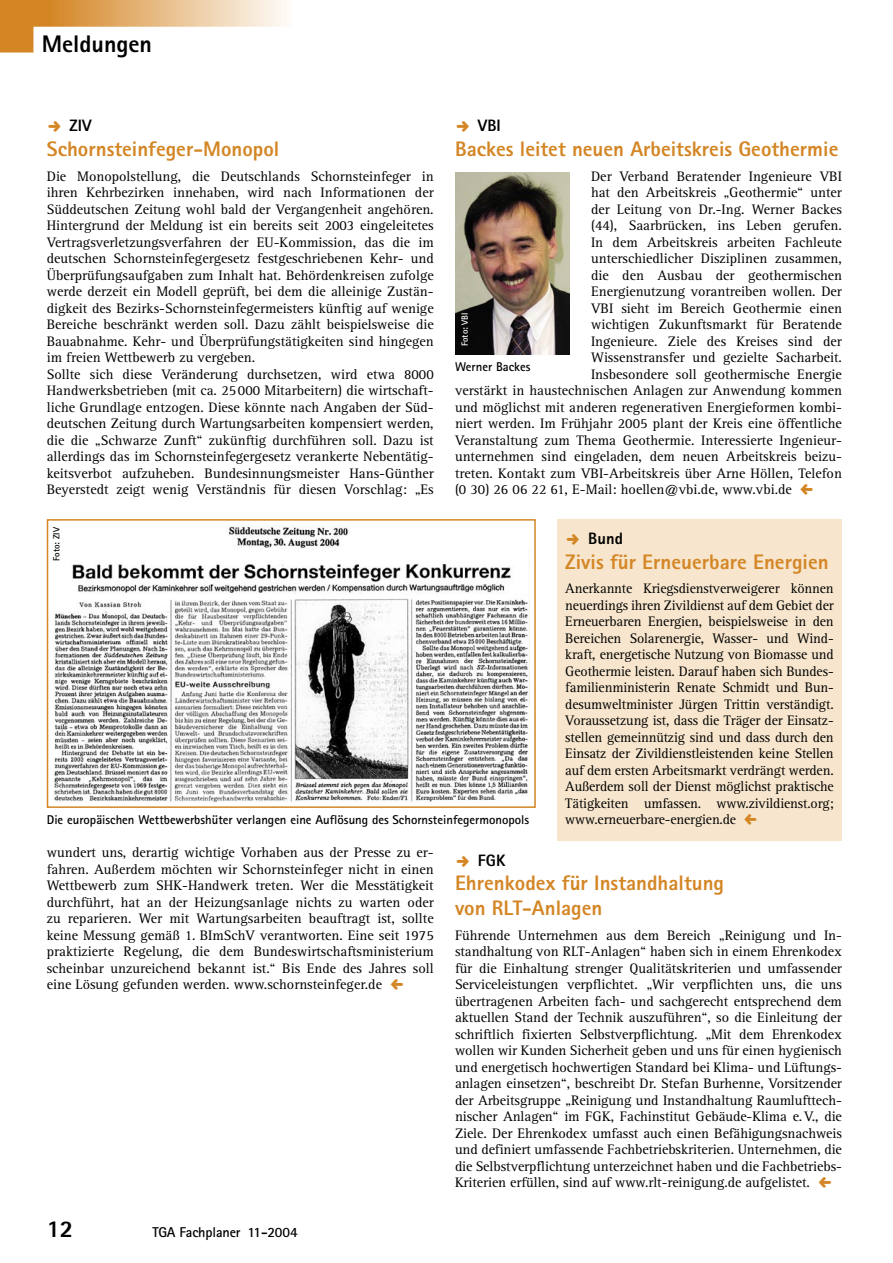
<style>
.page{position:relative;width:893px;height:1263px;background:#fff}
.page>*{position:absolute;margin:0;border:0;box-sizing:border-box;transform-origin:0 0}
.t1{font:800 24px "Rotis Sans Serif";color:#000}
.T05b_Über_4sp{font:800 21px/24.8px "Rotis Sans Serif";color:#d48625}
.T05a_Dach_4sp{font:800 16.5px "Rotis Sans Serif";letter-spacing:.005em;color:#000}
.T01b_Grund_n_ZÜ{font:14.25px/16.5px "Rotis Serif";color:#000;text-align:justify}
.t2{font:700 14.25px "Rotis Sans Serif";letter-spacing:-.01em;color:#000}
.T02_BU_Autor{font:700 12.75px "Rotis Sans Serif";color:#000}
.T07a_Foto{font:700 9px "Rotis Sans Serif";color:#000}
.T07a_Foto-2{font:700 9px "Rotis Sans Serif";color:#fff}
</style>
<div class="page">
<svg style="left:0;top:0;width:284px;height:53px"></svg>
<img style="left:54px;top:526px;width:475px;height:277px">
<div style="left:47px;top:519px;width:489px;height:289px;border:2px solid #d48625"></div>
<img style="left:455px;top:173px;width:115px;height:181px">
<div style="left:557px;top:519px;width:285px;height:322px;background:#f7e6cd"></div>
<h1 class="t1" style="left:42px;top:29px;width:112px">Meldungen</h1>
<p class="T05a_Dach_4sp" style="left:70px;top:115px;width:24px">ZIV</p>
<p class="T05b_Über_4sp" style="left:47px;top:136px;width:234px">Schornsteinfeger-Monopol</p>
<p class="T01b_Grund_n_ZÜ" style="left:47px;top:168px;width:388px">Die Monopolstellung, die Deutschlands Schornsteinfeger in ihren Kehrbezirken innehaben, wird nach Informationen der Süddeutschen Zeitung wohl bald der Vergangenheit angehören.<br>Hintergrund der Meldung ist ein bereits seit 2003 eingeleitetes Vertragsverletzungsverfahren der EU-Kommission, das die im deutschen Schornsteinfegergesetz festgeschriebenen Kehr- und Überprüfungsaufgaben zum Inhalt hat. Behördenkreisen zufolge werde derzeit ein Modell geprüft, bei dem die alleinige Zustän&shy;digkeit des Bezirks-Schornsteinfegermeisters künftig auf wenige Bereiche beschränkt werden soll. Dazu zählt beispielsweise die Bauabnahme. Kehr- und Überprüfungstätigkeiten sind hingegen im freien Wettbewerb zu vergeben.</p>
<p class="T01b_Grund_n_ZÜ" style="left:47px;top:366px;width:388px">Sollte sich diese Veränderung durchsetzen, wird etwa 8000<br>Handwerksbetrieben (mit ca. 25 000 Mitarbeitern) die wirtschaft&shy;liche Grundlage entzogen. Diese könnte nach Angaben der Süd&shy;deutschen Zeitung durch Wartungsarbeiten kompensiert werden, die die „Schwarze Zunft“ zukünftig durchführen soll. Dazu ist allerdings das im Schornsteinfegergesetz verankerte Nebentätig&shy;keitsverbot aufzuheben. Bundesinnungsmeister Hans-Günther Beyerstedt zeigt wenig Verständnis für diesen Vorschlag: „Es</p>
<p class="T05a_Dach_4sp" style="left:478px;top:115px;width:25px">VBI</p>
<p class="T05b_Über_4sp" style="left:455px;top:136px;width:385px">Backes leitet neuen Arbeitskreis Geothermie</p>
<p class="T01b_Grund_n_ZÜ" style="left:591px;top:168px;width:252px">Der Verband Beratender Ingenieure VBI</p>
<p class="T01b_Grund_n_ZÜ" style="left:591px;top:185px;width:252px">hat den Arbeitskreis „Geothermie“ unter</p>
<p class="T01b_Grund_n_ZÜ" style="left:591px;top:201px;width:252px">der Leitung von Dr.-Ing. Werner Backes</p>
<p class="T01b_Grund_n_ZÜ" style="left:591px;top:218px;width:252px">(44), Saarbrücken, ins Leben gerufen.</p>
<p class="T01b_Grund_n_ZÜ" style="left:591px;top:234px;width:252px">In dem Arbeitskreis arbeiten Fachleute</p>
<p class="T01b_Grund_n_ZÜ" style="left:591px;top:251px;width:252px">unterschiedlicher Disziplinen zusammen,</p>
<p class="T01b_Grund_n_ZÜ" style="left:591px;top:267px;width:252px">die den Ausbau der geothermischen</p>
<p class="T01b_Grund_n_ZÜ" style="left:591px;top:284px;width:252px">Energienutzung vorantreiben wollen. Der</p>
<p class="T01b_Grund_n_ZÜ" style="left:591px;top:300px;width:252px">VBI sieht im Bereich Geothermie einen</p>
<p class="T01b_Grund_n_ZÜ" style="left:591px;top:317px;width:252px">wichtigen Zukunftsmarkt für Beratende</p>
<p class="T01b_Grund_n_ZÜ" style="left:591px;top:333px;width:252px">Ingenieure. Ziele des Kreises sind der</p>
<p class="T01b_Grund_n_ZÜ" style="left:591px;top:350px;width:252px">Wissenstransfer und gezielte Sacharbeit.</p>
<p class="T01b_Grund_n_ZÜ" style="left:591px;top:366px;width:252px">Insbesondere soll geothermische Energie</p>
<p class="T01b_Grund_n_ZÜ" style="left:455px;top:383px;width:388px">verstärkt in haustechnischen Anlagen zur Anwendung kommen</p>
<p class="T01b_Grund_n_ZÜ" style="left:455px;top:399px;width:388px">und möglichst mit anderen regenerativen Energieformen kombi-</p>
<p class="T01b_Grund_n_ZÜ" style="left:455px;top:416px;width:388px">niert werden. Im Frühjahr 2005 plant der Kreis eine öffentliche</p>
<p class="T01b_Grund_n_ZÜ" style="left:455px;top:432px;width:388px">Veranstaltung zum Thema Geothermie. Interessierte Ingenieur-</p>
<p class="T01b_Grund_n_ZÜ" style="left:455px;top:449px;width:388px">unternehmen sind eingeladen, dem neuen Arbeitskreis beizu-</p>
<p class="T01b_Grund_n_ZÜ" style="left:455px;top:465px;width:388px">treten. Kontakt zum VBI-Arbeitskreis über Arne Höllen, Telefon</p>
<p class="T01b_Grund_n_ZÜ" style="left:455px;top:482px;width:338px">(0 30) 26 06 22 61, E-Mail: hoellen@vbi.de, www.vbi.de</p>
<p class="T07a_Foto-2" style="left:459px;top:346px;width:35px;rotate:-90deg">Foto: VBI</p>
<p class="T02_BU_Autor" style="left:455px;top:358px;width:77px">Werner Backes</p>
<p class="T07a_Foto" style="left:51px;top:561px;width:35px;rotate:-90deg">Foto: ZIV</p>
<p class="T02_BU_Autor" style="left:47px;top:812px;width:484px">Die europäischen Wettbewerbshüter verlangen eine Auflösung des Schornsteinfegermonopols</p>
<p class="T05a_Dach_4sp" style="left:588px;top:528px;width:36px">Bund</p>
<p class="T05b_Über_4sp" style="left:565px;top:549px;width:265px">Zivis für Erneuerbare Energien</p>
<p class="T01b_Grund_n_ZÜ" style="left:565px;top:581px;width:270px">Anerkannte Kriegsdienstverweigerer können neuerdings ihren Zivildienst auf dem Gebiet der Erneuerbaren Energien, beispielsweise in den Bereichen Solarenergie, Wasser- und Wind&shy;kraft, energetische Nutzung von Biomasse und Geothermie leisten. Darauf haben sich Bundes&shy;familienministerin Renate Schmidt und Bun&shy;desumweltminister Jürgen Trittin verständigt.<br>Voraussetzung ist, dass die Träger der Einsatz&shy;stellen gemeinnützig sind und dass durch den Einsatz der Zivildienstleistenden keine Stellen auf dem ersten Arbeitsmarkt verdrängt werden.<br>Außerdem soll der Dienst möglichst praktische Tätigkeiten umfassen. www.zivildienst.org; www.erneuerbare-energien.de</p>
<p class="T01b_Grund_n_ZÜ" style="left:47px;top:845px;width:388px">wundert uns, derartig wichtige Vorhaben aus der Presse zu er&shy;fahren. Außerdem möchten wir Schornsteinfeger nicht in einen Wettbewerb zum SHK-Handwerk treten. Wer die Messtätigkeit durchführt, hat an der Heizungsanlage nichts zu warten oder zu reparieren. Wer mit Wartungsarbeiten beauftragt ist, sollte keine Messung gemäß 1. BImSchV verantworten. Eine seit 1975 praktizierte Regelung, die dem Bundeswirtschaftsministerium scheinbar unzureichend bekannt ist.“ Bis Ende des Jahres soll eine Lösung gefunden werden. www.schornsteinfeger.de</p>
<h1 class="t1" style="left:47px;top:1213px;width:28px">12</h1>
<p class="t2" style="left:152px;top:1223px;width:147px">TGA Fachplaner 11-2004</p>
<p class="T05a_Dach_4sp" style="left:478px;top:849px;width:29px">FGK</p>
<p class="T05b_Über_4sp" style="left:455px;top:871px;width:271px">Ehrenkodex für Instandhaltung von RLT-Anlagen</p>
<p class="T01b_Grund_n_ZÜ" style="left:455px;top:927px;width:388px">Führende Unternehmen aus dem Bereich „Reinigung und In&shy;standhaltung von RLT-Anlagen“ haben sich in einem Ehrenkodex für die Einhaltung strenger Qualitätskriterien und umfassender Serviceleistungen verpflichtet. „Wir verpflichten uns, die uns übertragenen Arbeiten fach- und sachgerecht entsprechend dem aktuellen Stand der Technik auszuführen“, so die Einleitung der schriftlich fixierten Selbstverpflichtung. „Mit dem Ehrenkodex wollen wir Kunden Sicherheit geben und uns für einen hygienisch und energetisch hochwertigen Standard bei Klima- und Lüftungs&shy;anlagen einsetzen“, beschreibt Dr. Stefan Burhenne, Vorsitzender der Arbeitsgruppe „Reinigung und Instandhaltung Raumlufttech&shy;nischer Anlagen“ im FGK, Fachinstitut Gebäude-Klima e. V., die Ziele. Der Ehrenkodex umfasst auch einen Befähigungsnachweis und definiert umfassende Fachbetriebskriterien. Unternehmen, die die Selbstverpflichtung unterzeichnet haben und die Fachbetriebs-Kriterien erfüllen, sind auf www.rlt-reinigung.de aufgelistet.</p>
</div>
